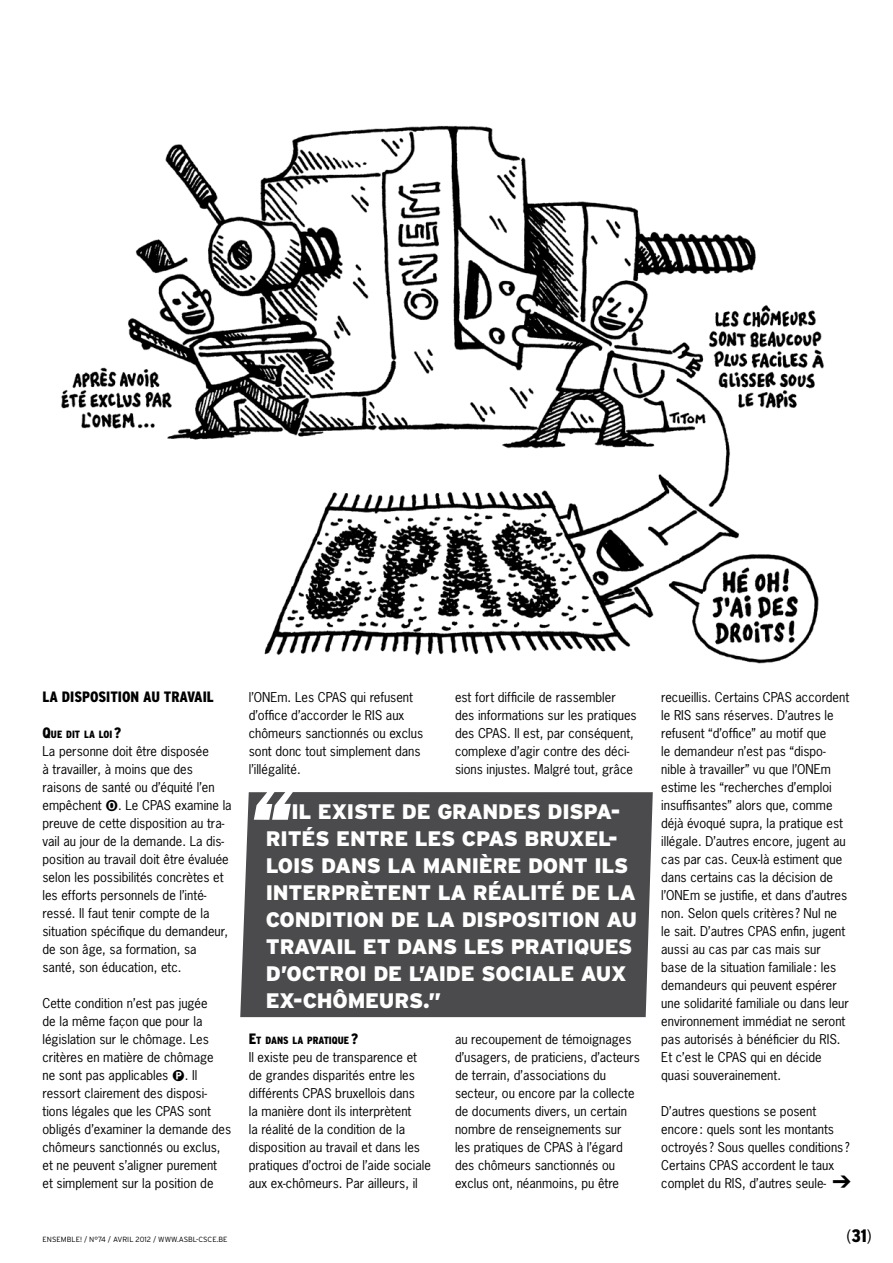
<style>
.page{position:relative;width:893px;height:1263px;background:#fff}
.page>*{position:absolute;margin:0;border:0;box-sizing:border-box;transform-origin:0 0}
.t1{font:900 21px/27px "Interstate";letter-spacing:-.01em;color:#fff}
.t2{font:300 condensed 18px "Interstate";color:#000}
.t3{font:900 condensed 15px "Interstate";letter-spacing:.105em;color:#000}
.t4{font:12.75px/18px "News Gothic Std";color:#000}
.t5{font:900 condensed 10.5px "Interstate";color:#000}
.t6{font:300 7.5px "Interstate";color:#000}
.s1{font-size:15px}
.s2{font-weight:900}
</style>
<div class="page">
<img style="left:61px;top:125px;width:763px;height:539px">
<div style="left:240px;top:792px;width:413px;height:225px;background:#4b4b4d"></div>
<p class="t3" style="left:43px;top:688px;width:173px">LA DISPOSITION AU TRAVAIL</p>
<p class="t5" style="left:43px;top:728px;width:80px"><span class="s1">Q</span>UE DIT LA LOI <span class="s1">?</span></p>
<p class="t4" style="left:43px;top:742px;width:174px">La personne doit être disposée à travailler, à moins que des raisons de santé ou d’équité l’en empêchent</p>
<p class="t4" style="left:43px;top:796px;width:191px;text-indent:76px">. Le CPAS examine la preuve de cette disposition au tra&shy;vail au jour de la demande. La dis&shy;position au travail doit être évaluée selon les possibilités concrètes et les efforts personnels de l’inté&shy;ressé. Il faut tenir compte de la situation spécifique du demandeur, de son âge, sa formation, sa santé, son éducation, etc.</p>
<p class="t4" style="left:43px;top:994px;width:173px">Cette condition n’est pas jugée de la même façon que pour la législation sur le chômage. Les critères en matière de chômage ne sont pas applicables</p>
<p class="t4" style="left:43px;top:1066px;width:190px;text-indent:142px">. Il ressort clairement des disposi&shy;tions légales que les CPAS sont obligés d’examiner la demande des chômeurs sanctionnés ou exclus, et ne peuvent s’aligner purement<br>et simplement sur la position de</p>
<p class="t4" style="left:249px;top:688px;width:176px">l’ONEm. Les CPAS qui refusent d’office d’accorder le RIS aux chômeurs sanctionnés ou exclus sont donc tout simplement dans l’illégalité.</p>
<p class="t4" style="left:455px;top:688px;width:183px">est fort difficile de rassembler des informations sur les pratiques des CPAS. Il est, par conséquent, complexe d’agir contre des déci&shy;sions injustes. Malgré tout, grâce</p>
<p class="t4" style="left:661px;top:688px;width:189px">recueillis. Certains CPAS accordent le RIS sans réserves. D’autres le refusent “d’office” au motif que<br>le demandeur n’est pas “dispo&shy;nible à travailler” vu que l’ONEm estime les “recherches d’emploi insuffisantes” alors que, comme déjà évoqué supra, la pratique est illégale. D’autres encore, jugent au cas par cas. Ceux-là estiment que dans certains cas la décision de l’ONEm se justifie, et dans d’autres non. Selon quels critères ? Nul ne le sait. D’autres CPAS enfin, jugent aussi au cas par cas mais sur base de la situation familiale: les demandeurs qui peuvent espérer une solidarité familiale ou dans leur environnement immédiat ne seront pas autorisés à bénéficier du RIS.<br>Et c’est le CPAS qui en décide quasi souverainement.</p>
<p class="t4" style="left:661px;top:1102px;width:190px">D’autres questions se posent encore: quels sont les montants octroyés ? Sous quelles conditions ?<br>Certains CPAS accordent le taux complet du RIS, d’autres seule-</p>
<h1 class="t1" style="left:266px;top:798px;width:356px;text-indent:26px">IL EXISTE DE GRANDES DISPA-<br>RITÉS ENTRE LES CPAS</h1>
<h1 class="t1" style="left:266px;top:825px;width:373px;text-indent:259px">BRUXEL-<br>LOIS DANS LA MANIÈRE DONT ILS<br>INTERPRÈTENT LA RÉALITÉ DE LA<br>CONDITION DE LA DISPOSITION AU<br>TRAVAIL ET DANS LES PRATIQUES<br>D’OCTROI DE L’AIDE SOCIALE AUX<br>EX-CHÔMEURS.”</h1>
<p class="t5" style="left:249px;top:1035px;width:111px"><span class="s1">E</span>T DANS LA PRATIQUE <span class="s1">?</span></p>
<p class="t4" style="left:249px;top:1048px;width:184px">Il existe peu de transparence et de grandes disparités entre les différents CPAS bruxellois dans<br>la manière dont ils interprètent<br>la réalité de la condition de la disposition au travail et dans les pratiques d’octroi de l’aide sociale aux ex-chômeurs. Par ailleurs, il</p>
<p class="t4" style="left:455px;top:1030px;width:186px">au recoupement de témoignages d’usagers, de praticiens, d’acteurs de terrain, d’associations du secteur, ou encore par la collecte de documents divers, un certain nombre de renseignements sur les pratiques de CPAS à l’égard des chômeurs sanctionnés ou exclus ont, néanmoins, pu être</p>
<p class="t6" style="left:43px;top:1235px;width:182px">ENSEMBLE! / N°74 / AVRIL 2012 / WWW.ASBL-CSCE.BE</p>
<h2 class="t2" style="left:847px;top:1225px;width:27px">(<span class="s2">31</span>)</h2>
</div>
